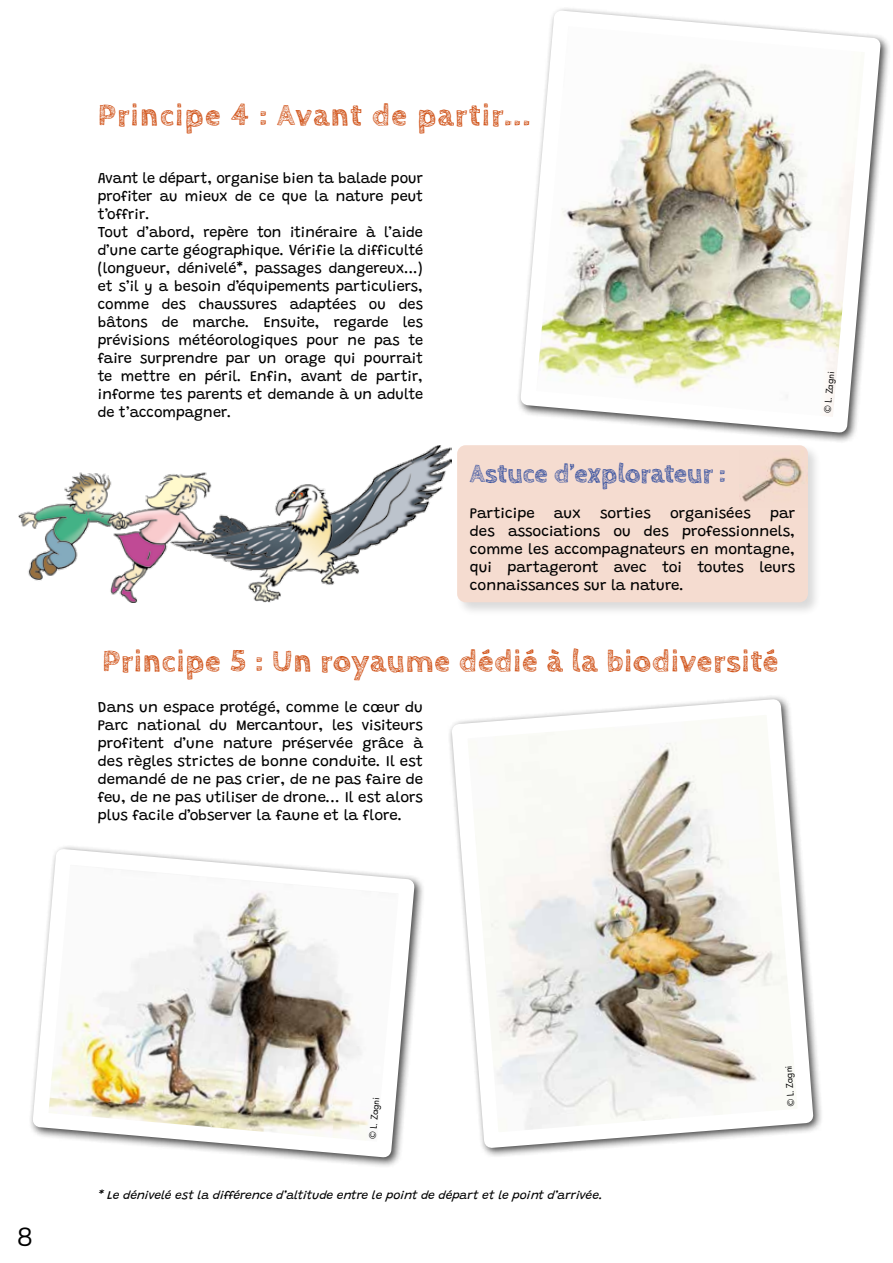
<style>
.page{position:relative;width:893px;height:1263px;background:#fff}
.page>*{position:absolute;margin:0;border:0;box-sizing:border-box;transform-origin:0 0}
.t1{font:700 31.5px "Cabin Sketch";letter-spacing:.03em;color:#cf4e12}
.t2{font:700 31.5px "Cabin Sketch";letter-spacing:.05em;color:#cf4e12}
.t3{font:700 27px "Cabin Sketch";letter-spacing:-.005em;color:#36509f}
.t4{font:300 27px "Grandstander";color:#000}
.t5{font:15px/18px "Grandstander";color:#000;text-align:justify}
.t6{font:italic 12px "Grandstander";color:#000}
.t7{font:9px "Futura";color:#000}
</style>
<div class="page">
<svg style="left:449px;top:696px;width:373px;height:460px"></svg>
<svg style="left:30px;top:846px;width:393px;height:320px"></svg>
<img style="left:518px;top:8px;width:371px;height:433px">
<div style="left:455px;top:443px;width:367px;height:173px;background:#000;opacity:.75"></div>
<div style="left:457px;top:445px;width:351px;height:157px;background:#f5dcd0;border-radius:9px"></div>
<img style="left:19px;top:445px;width:432px;height:157px">
<h1 class="t2" style="left:98px;top:98px;width:434px">Principe 4 : Avant de partir...</h1>
<p class="t5" style="left:98px;top:168px;width:327px;text-align:left">Avant le départ, organise bien ta balade pour profiter au mieux de ce que la nature peut t’offrir.<br>Tout d’abord, repère ton itinéraire à l’aide d’une carte géographique. Vérifie la difficulté (longueur, dénivelé*, passages dangereux...) et s’il y a besoin d’équipements particuliers, comme des chaussures adaptées ou des bâtons de marche. Ensuite, regarde les prévisions météorologiques pour ne pas te faire surprendre par un orage qui pourrait te mettre en péril. Enfin, avant de partir, informe tes parents et demande à un adulte de t’accompagner.</p>
<h2 class="t3" style="left:470px;top:458px;width:257px">Astuce d’explorateur :</h2>
<p class="t5" style="left:470px;top:502px;width:66px">Participe</p>
<p class="t5" style="left:554px;top:502px;width:29px">aux</p>
<p class="t5" style="left:600px;top:502px;width:52px">sorties</p>
<p class="t5" style="left:670px;top:502px;width:82px">organisées</p>
<p class="t5" style="left:470px;top:502px;width:327px;text-indent:300px">par des associations ou des professionnels, comme les accompagnateurs en montagne, qui partageront avec toi toutes leurs connaissances sur la nature.</p>
<h1 class="t1" style="left:102px;top:644px;width:678px">Principe 5 : Un royaume dédié à la biodiversité</h1>
<p class="t5" style="left:98px;top:697px;width:327px">Dans un espace protégé, comme le cœur du Parc national du Mercantour, les visiteurs profitent d’une nature préservée grâce à des règles strictes de bonne conduite. Il est demandé de ne pas crier, de ne pas faire de feu, de ne pas utiliser de drone... Il est alors plus facile d’observer la faune et la flore.</p>
<p class="t7" style="left:821px;top:412px;width:43px;rotate:-85deg">© L. Zagni</p>
<h2 class="t4" style="left:17px;top:1216px;width:18px">8</h2>
<p class="t7" style="left:367px;top:1138px;width:43px;rotate:-85deg">© L. Zagni</p>
<p class="t6" style="left:98px;top:1186px;width:507px">* Le dénivelé est la différence d’altitude entre le point de départ et le point d’arrivée.</p>
<p class="t7" style="left:785px;top:1107px;width:43px;rotate:-94deg">© L. Zagni</p>
</div>
